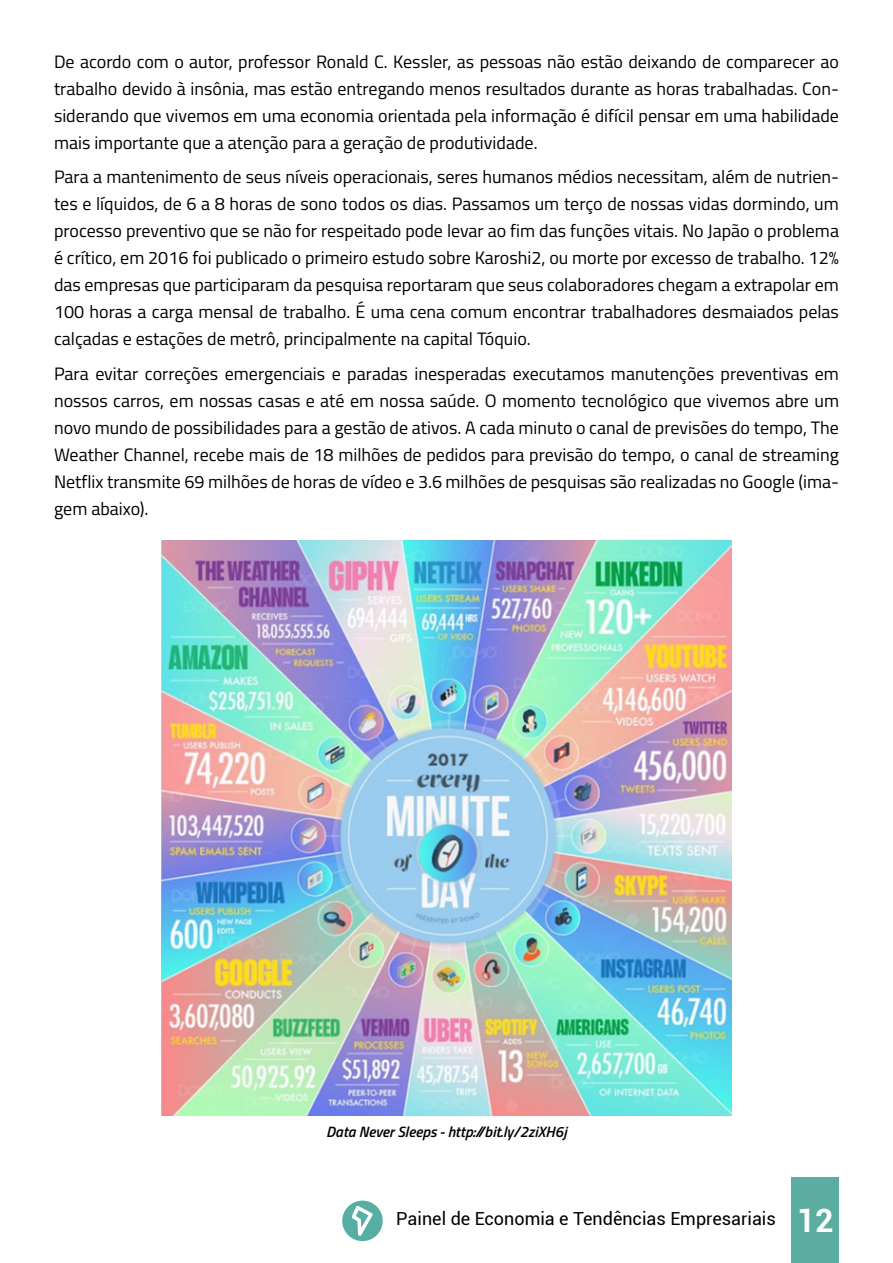
<style>
.page{position:relative;width:893px;height:1263px;background:#fff}
.page>*{position:absolute;margin:0;border:0;box-sizing:border-box;transform-origin:0 0}
.t1{font:18px/27px "Titillium";color:#000;text-align:justify}
.t2{font:18px "Roboto";color:#000}
.t3{font:italic 600 15px "Titillium";color:#000}
.s1{font-weight:700;font-size:32.1px;color:#fff}
</style>
<div class="page">
<div style="left:791px;top:1178px;width:48px;height:85px;background:#5cada1"></div>
<svg style="left:342px;top:1200px;width:41px;height:41px"></svg>
<img style="left:162px;top:540px;width:569px;height:575px">
<p class="t1" style="left:54px;top:47px;width:786px">De acordo com o autor, professor Ronald C. Kessler, as pessoas não estão deixando de comparecer ao trabalho devido à insônia, mas estão entregando menos resultados durante as horas trabalhadas. Con&shy;siderando que vivemos em uma economia orientada pela informação é difícil pensar em uma habilidade mais importante que a atenção para a geração de produtividade.</p>
<p class="t1" style="left:54px;top:162px;width:786px">Para a mantenimento de seus níveis operacionais, seres humanos médios necessitam, além de nutrien&shy;tes e líquidos, de 6 a 8 horas de sono todos os dias. Passamos um terço de nossas vidas dormindo, um processo preventivo que se não for respeitado pode levar ao fim das funções vitais. No Japão o problema é crítico, em 2016 foi publicado o primeiro estudo sobre Karoshi2, ou morte por excesso de trabalho. 12% das empresas que participaram da pesquisa reportaram que seus colaboradores chegam a extrapolar em 100 horas a carga mensal de trabalho. É uma cena comum encontrar trabalhadores desmaiados pelas calçadas e estações de metrô, principalmente na capital Tóquio.</p>
<p class="t1" style="left:54px;top:359px;width:786px">Para evitar correções emergenciais e paradas inesperadas executamos manutenções preventivas em nossos carros, em nossas casas e até em nossa saúde. O momento tecnológico que vivemos abre um novo mundo de possibilidades para a gestão de ativos. A cada minuto o canal de previsões do tempo, The Weather Channel, recebe mais de 18 milhões de pedidos para previsão do tempo, o canal de streaming Netflix transmite 69 milhões de horas de vídeo e 3.6 milhões de pesquisas são realizadas no Google (ima&shy;gem abaixo).</p>
<p class="t3" style="left:326px;top:1120px;width:242px">Data Never Sleeps - http://bit.ly/2ziXH6j</p>
<p class="t2" style="left:396px;top:1206px;width:439px">Painel de Economia e Tendências Empresariais <span class="s1">12</span></p>
</div>
